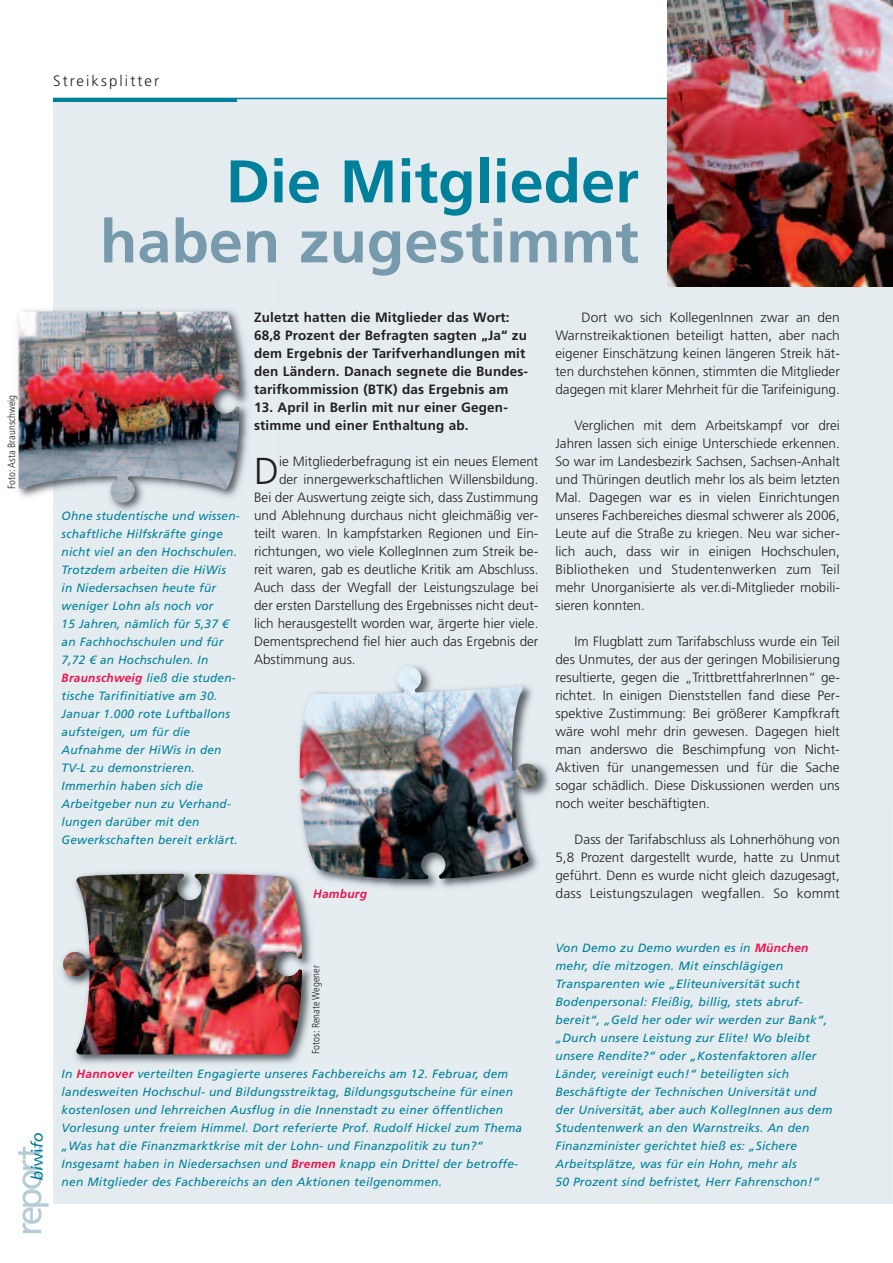
<style>
.page{position:relative;width:893px;height:1263px;background:#fff}
.page>*{position:absolute;margin:0;border:0;box-sizing:border-box;transform-origin:0 0}
.t1{font:700 60px "Frutiger LT";color:#779aac}
.t2{font:700 60px "Frutiger LT";color:#00809a}
.t3{font:300 37.5px "Frutiger LT";color:#231f20}
.t4{font:300 15px "Frutiger LT";letter-spacing:.14em;color:#231f20}
.t5{font:300 13.5px/18px "Frutiger LT";color:#231f20;text-align:justify}
.t6{font:700 13.5px/18px "Frutiger LT";letter-spacing:.01em;color:#231f20}
.t7{font:italic 12px/18px "Frutiger LT";letter-spacing:.015em;color:#00809a}
.t8{font:italic 700 12px "Frutiger LT";letter-spacing:.015em;color:#ed1450}
.t9{font:300 condensed 10.5px "Frutiger LT";color:#231f20}
.s1{font-weight:700;color:#ed1450}
</style>
<div class="page">
<svg style="left:18px;top:1133px;width:31px;height:100px"></svg>
<div style="left:53px;top:98px;width:840px;height:1105px;background:#e4ecf0"></div>
<img style="left:62px;top:665px;width:487px;height:399px">
<img style="left:63px;top:874px;width:239px;height:180px">
<img style="left:299px;top:666px;width:240px;height:215px">
<img style="left:17px;top:310px;width:232px;height:201px">
<img style="left:19px;top:312px;width:220px;height:191px">
<hr style="left:53px;top:98px;width:840px;height:1px;background:#00809a">
<hr style="left:53px;top:98px;width:184px;height:4px;background:#00809a">
<img style="left:667px;top:0;width:226px;height:286px">
<p class="t9" style="left:7px;top:489px;width:95px;rotate:-90deg">Foto: Asta Braunschweig</p>
<p class="t4" style="left:53px;top:74px;width:107px">Streiksplitter</p>
<h1 class="t2" style="left:226px;top:157px;width:415px">Die Mitglieder</h1>
<h1 class="t1" style="left:100px;top:217px;width:540px">haben zugestimmt</h1>
<p class="t6" style="left:254px;top:310px;width:276px">Zuletzt hatten die Mitglieder das Wort:<br>68,8 Prozent der Befragten sagten „Ja“ zu dem Ergebnis der Tarifverhandlungen mit den Ländern. Danach segnete die Bundes&shy;tarifkommission (BTK) das Ergebnis am</p>
<p class="t6" style="left:254px;top:400px;width:255px">13. April in Berlin mit nur einer Gegen&shy;stimme und einer Enthaltung ab.</p>
<h2 class="t3" style="left:254px;top:456px;width:27px">D</h2>
<p class="t5" style="left:279px;top:454px;width:261px">ie Mitgliederbefragung ist ein neues Element</p>
<p class="t5" style="left:555px;top:310px;width:286px;text-indent:26px">Dort wo sich KollegenInnen zwar an den Warnstreikaktionen beteiligt hatten, aber nach eigener Einschätzung keinen längeren Streik hät&shy;ten durchstehen können, stimmten die Mitglieder dagegen mit klarer Mehrheit für die Tarifeinigung.</p>
<p class="t5" style="left:555px;top:418px;width:286px;text-indent:19px">Verglichen mit dem Arbeitskampf vor drei Jahren lassen sich einige Unterschiede erkennen.<br>So war im Landesbezirk Sachsen, Sachsen-Anhalt und Thüringen deutlich mehr los als beim letzten Mal. Dagegen war es in vielen Einrichtungen unseres Fachbereiches diesmal schwerer als 2006, Leute auf die Straße zu kriegen. Neu war sicher&shy;lich auch, dass wir in einigen Hochschulen, Bibliotheken und Studentenwerken zum Teil mehr Unorganisierte als ver.di-Mitglieder mobili&shy;sieren konnten.</p>
<p class="t5" style="left:555px;top:634px;width:286px;text-indent:19px">Im Flugblatt zum Tarifabschluss wurde ein Teil des Unmutes, der aus der geringen Mobilisierung resultierte, gegen die „TrittbrettfahrerInnen“ ge&shy;richtet. In einigen Dienststellen fand diese Per&shy;spektive Zustimmung: Bei größerer Kampfkraft wäre wohl mehr drin gewesen. Dagegen hielt man anderswo die Beschimpfung von Nicht-Aktiven für unangemessen und für die Sache sogar schädlich. Diese Diskussionen werden uns noch weiter beschäftigten.</p>
<p class="t5" style="left:555px;top:832px;width:286px;text-indent:19px">Dass der Tarifabschluss als Lohnerhöhung von 5,8 Prozent dargestellt wurde, hatte zu Unmut geführt. Denn es wurde nicht gleich dazugesagt, dass Leistungszulagen wegfallen. So kommt</p>
<p class="t5" style="left:279px;top:472px;width:261px">der innergewerkschaftlichen Willensbildung.</p>
<p class="t5" style="left:254px;top:490px;width:286px">Bei der Auswertung zeigte sich, dass Zustimmung</p>
<p class="t5" style="left:254px;top:508px;width:286px">und Ablehnung durchaus nicht gleichmäßig ver-</p>
<p class="t5" style="left:254px;top:526px;width:286px">teilt waren. In kampfstarken Regionen und Ein-</p>
<p class="t5" style="left:254px;top:544px;width:286px">richtungen, wo viele KollegInnen zum Streik be-</p>
<p class="t5" style="left:254px;top:562px;width:286px">reit waren, gab es deutliche Kritik am Abschluss.</p>
<p class="t5" style="left:254px;top:580px;width:286px">Auch dass der Wegfall der Leistungszulage bei</p>
<p class="t5" style="left:254px;top:598px;width:286px">der ersten Darstellung des Ergebnisses nicht deut-</p>
<p class="t5" style="left:254px;top:616px;width:286px">lich herausgestellt worden war, ärgerte hier viele.</p>
<p class="t5" style="left:254px;top:634px;width:286px">Dementsprechend fiel hier auch das Ergebnis der</p>
<p class="t5" style="left:254px;top:652px;width:103px">Abstimmung aus.</p>
<p class="t7" style="left:62px;top:508px;width:180px">Ohne studentische und wissen&shy;schaftliche Hilfskräfte ginge nicht viel an den Hochschulen.<br>Trotzdem arbeiten die HiWis<br>in Niedersachsen heute für weniger Lohn als noch vor<br>15 Jahren, nämlich für 5,37 € an Fachhochschulen und für<br>7,72 € an Hochschulen. In<br><span class="s1">Braunschweig</span> ließ die studen&shy;tische Tarifinitiative am 30.<br>Januar 1.000 rote Luftballons aufsteigen, um für die<br>Aufnahme der HiWis in den<br>TV-L zu demonstrieren.<br>Immerhin haben sich die<br>Arbeitgeber nun zu Verhand&shy;lungen darüber mit den<br>Gewerkschaften bereit erklärt.</p>
<p class="t8" style="left:313px;top:889px;width:55px">Hamburg</p>
<p class="t9" style="left:312px;top:1053px;width:90px;rotate:-90deg">Fotos: Renate Wegener</p>
<p class="t7" style="left:62px;top:1066px;width:462px">In <span class="s1">Hannover</span> verteilten Engagierte unseres Fachbereichs am 12. Februar, dem landesweiten Hochschul- und Bildungsstreiktag, Bildungsgutscheine für einen kostenlosen und lehrreichen Ausflug in die Innenstadt zu einer öffentlichen Vorlesung unter freiem Himmel. Dort referierte Prof. Rudolf Hickel zum Thema „Was hat die Finanzmarktkrise mit der Lohn- und Finanzpolitik zu tun?“ Insgesamt haben in Niedersachsen und <span class="s1">Bremen</span> knapp ein Drittel der betroffe&shy;nen Mitglieder des Fachbereichs an den Aktionen teilgenommen.</p>
<p class="t7" style="left:555px;top:940px;width:279px">Von Demo zu Demo wurden es in <span class="s1">München </span>mehr, die mitzogen. Mit einschlägigen Transparenten wie „Eliteuniversität sucht Bodenpersonal: Fleißig, billig, stets abruf&shy;bereit“, „Geld her oder wir werden zur Bank“, „Durch unsere Leistung zur Elite! Wo bleibt unsere Rendite?“ oder „Kostenfaktoren aller Länder, vereinigt euch!“ beteiligten sich Beschäftigte der Technischen Universität und der Universität, aber auch KollegInnen aus dem Studentenwerk an den Warnstreiks. An den Finanzminister gerichtet hieß es: „Sichere Arbeitsplätze, was für ein Hohn, mehr als<br>50 Prozent sind befristet, Herr Fahrenschon!“</p>
</div>
